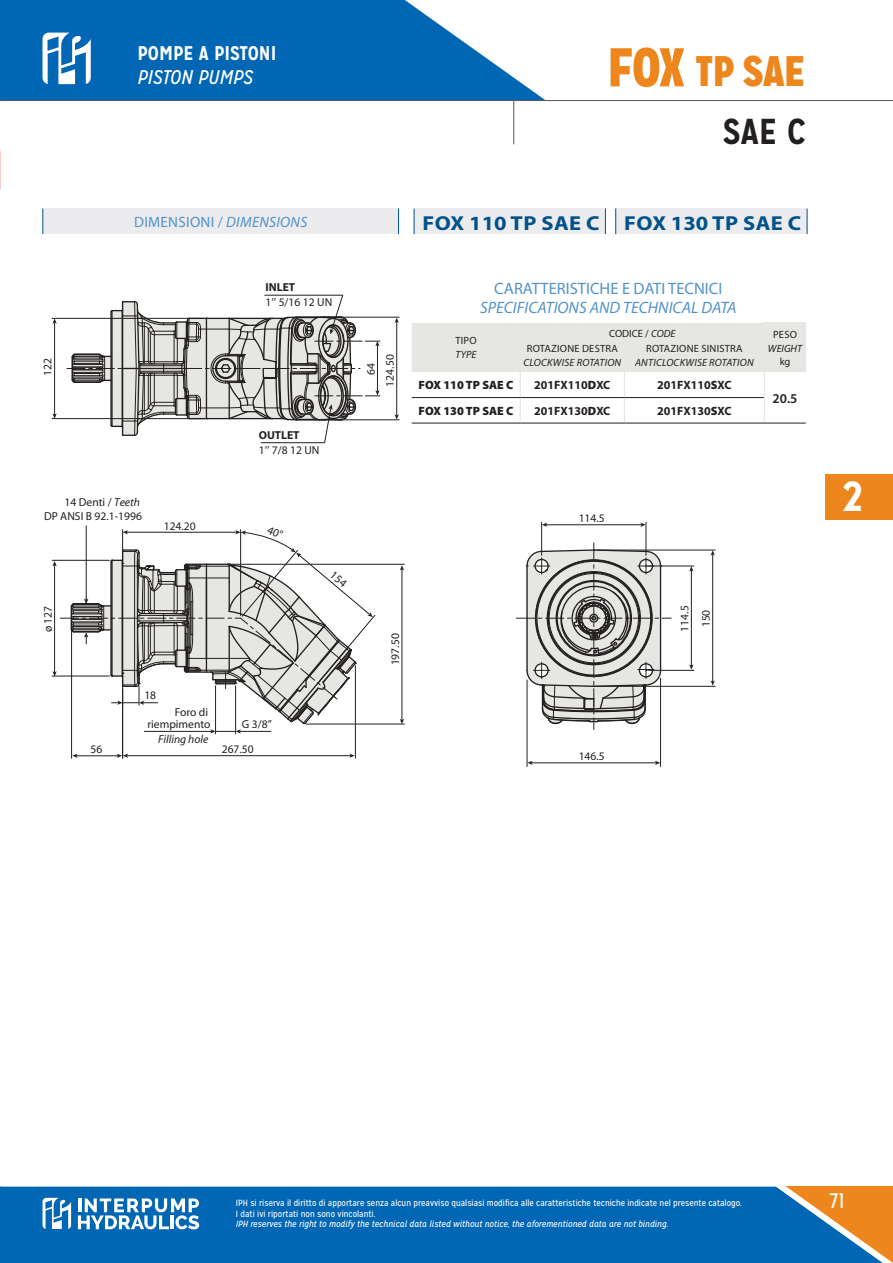
<style>
.page{position:relative;width:893px;height:1263px;background:#fff}
.page>*{position:absolute;margin:0;border:0;box-sizing:border-box;transform-origin:0 0}
.t1{font:900 42.75px "Mission Gothic";color:#ed861d}
.t2{font:700 42px "Mission Gothic";color:#fff}
.t3{font:700 36px "Mission Gothic";color:#231f20}
.t4{font:21px "Mission Gothic";color:#fff}
.t5{font:700 20.25px "Myriad Pro";letter-spacing:.02em;color:#01518a;scale:1.11 1}
.t6{font:700 19.8px "Mission Gothic";color:#fff}
.t7{font:italic 19.8px "Mission Gothic";color:#fff}
.t8{font:italic 16.5px "Myriad Pro";color:#5292ca}
.t9{font:16.5px "Myriad Pro";color:#5292ca}
.t10{font:15px "Myriad Pro";letter-spacing:.02em;color:#5292ca}
.t11{font:600 13.5px "Myriad Pro";color:#231f20}
.t12{font:700 12px "Myriad Pro";color:#231f20}
.t13{font:900 12px "Myriad Pro";color:#231f20}
.t14{font:11.55px/13.8px "Myriad Pro";color:#231f20;text-align:right}
.t15{font:italic 11.55px "Myriad Pro";color:#231f20}
.t16{font:700 11.55px "Myriad Pro";color:#231f20}
.t17{font:10.5px "Myriad Pro";letter-spacing:.02em;color:#231f20}
.t18{font:italic 10.5px "Myriad Pro";letter-spacing:.02em;color:#231f20}
.t19{font:9px "Mission Gothic";color:#fff}
.t20{font:italic 9px "Mission Gothic";color:#fff}
.s1{font-style:italic}
.s2{font-size:54.45px}
.s3{font-weight:900}
</style>
<div class="page">
<div style="left:0;top:1187px;width:743px;height:76px;background:#0166b3"></div>
<svg style="left:43px;top:1198px;width:28px;height:31px"></svg>
<svg style="left:78px;top:1198px;width:121px;height:31px"></svg>
<svg style="left:743px;top:1186px;width:150px;height:77px;background:#667c83"></svg>
<div style="left:825px;top:474px;width:68px;height:46px;background:#ed861d"></div>
<svg style="left:0;top:0;width:545px;height:100px;background:#237abd"></svg>
<hr style="left:0;top:100px;width:893px;height:1px;background:#57585a">
<svg style="left:43px;top:33px;width:48px;height:51px"></svg>
<hr style="left:513px;top:101px;width:1px;height:43px;background:#57585a">
<hr style="left:323px;top:317px;width:76px;height:1px;background:#231f20">
<hr style="left:340px;top:420px;width:59px;height:1px;background:#231f20">
<hr style="left:541px;top:522px;width:1px;height:33px;background:#231f20">
<hr style="left:646px;top:522px;width:1px;height:33px;background:#231f20">
<hr style="left:546px;top:524px;width:96px;height:1px;background:#231f20">
<svg style="left:542px;top:523px;width:5px;height:4px"></svg>
<svg style="left:640px;top:523px;width:6px;height:4px"></svg>
<hr style="left:527px;top:680px;width:1px;height:86px;background:#231f20">
<hr style="left:660px;top:678px;width:1px;height:88px;background:#231f20">
<hr style="left:531px;top:762px;width:125px;height:1px;background:#231f20">
<svg style="left:527px;top:761px;width:6px;height:4px"></svg>
<svg style="left:655px;top:761px;width:5px;height:4px"></svg>
<hr style="left:648px;top:566px;width:46px;height:1px;background:#231f20">
<hr style="left:648px;top:670px;width:46px;height:1px;background:#231f20">
<hr style="left:691px;top:570px;width:1px;height:96px;background:#231f20">
<svg style="left:689px;top:566px;width:4px;height:5px"></svg>
<svg style="left:689px;top:664px;width:4px;height:6px"></svg>
<hr style="left:596px;top:686px;width:119px;height:1px;background:#231f20">
<hr style="left:596px;top:550px;width:119px;height:1px;background:#231f20">
<hr style="left:712px;top:554px;width:1px;height:128px;background:#231f20">
<svg style="left:710px;top:680px;width:5px;height:6px"></svg>
<svg style="left:710px;top:550px;width:5px;height:6px"></svg>
<hr style="left:52px;top:318px;width:152px;height:1px;background:#231f20">
<hr style="left:52px;top:418px;width:152px;height:1px;background:#231f20">
<hr style="left:54px;top:322px;width:1px;height:93px;background:#231f20">
<svg style="left:52px;top:318px;width:5px;height:6px"></svg>
<svg style="left:52px;top:413px;width:5px;height:6px"></svg>
<hr style="left:230px;top:564px;width:174px;height:1px;background:#231f20">
<hr style="left:306px;top:724px;width:98px;height:1px;background:#231f20">
<hr style="left:402px;top:569px;width:1px;height:151px;background:#231f20">
<svg style="left:400px;top:565px;width:4px;height:5px"></svg>
<svg style="left:400px;top:719px;width:4px;height:5px"></svg>
<hr style="left:235px;top:686px;width:1px;height:48px;background:#231f20">
<hr style="left:215px;top:686px;width:1px;height:48px;background:#231f20">
<hr style="left:355px;top:666px;width:1px;height:92px;background:#231f20">
<hr style="left:127px;top:755px;width:224px;height:1px;background:#231f20">
<svg style="left:349px;top:753px;width:6px;height:5px"></svg>
<hr style="left:71px;top:621px;width:1px;height:137px;background:#231f20">
<hr style="left:122px;top:689px;width:1px;height:69px;background:#231f20">
<hr style="left:76px;top:755px;width:42px;height:1px;background:#231f20">
<svg style="left:72px;top:754px;width:6px;height:4px"></svg>
<svg style="left:117px;top:753px;width:11px;height:5px"></svg>
<svg style="left:516px;top:543px;width:155px;height:187px"></svg>
<svg style="left:67px;top:295px;width:313px;height:148px"></svg>
<hr style="left:396px;top:321px;width:1px;height:95px;background:#231f20">
<svg style="left:395px;top:318px;width:4px;height:5px"></svg>
<svg style="left:395px;top:414px;width:4px;height:5px"></svg>
<div style="left:764px;top:323px;width:42px;height:49px;background:#e6e6e2"></div>
<svg style="left:412px;top:323px;width:353px;height:100px"></svg>
<hr style="left:764px;top:423px;width:42px;height:1px;background:#231f20">
<hr style="left:412px;top:397px;width:108px;height:1px;background:#231f20">
<hr style="left:520px;top:397px;width:104px;height:1px;background:#231f20">
<hr style="left:624px;top:397px;width:140px;height:1px;background:#231f20">
<hr style="left:412px;top:423px;width:108px;height:1px;background:#231f20">
<hr style="left:520px;top:423px;width:104px;height:1px;background:#231f20">
<hr style="left:624px;top:423px;width:140px;height:1px;background:#231f20">
<div style="left:616px;top:209px;width:191px;height:25px;background:#ececee"></div>
<svg style="left:615px;top:209px;width:1px;height:25px"></svg>
<svg style="left:807px;top:209px;width:1px;height:25px"></svg>
<div style="left:414px;top:209px;width:191px;height:25px;background:#ececee"></div>
<svg style="left:414px;top:209px;width:1px;height:25px"></svg>
<svg style="left:605px;top:209px;width:1px;height:25px"></svg>
<div style="left:43px;top:209px;width:356px;height:25px;background:#ececee"></div>
<svg style="left:43px;top:209px;width:1px;height:25px"></svg>
<svg style="left:398px;top:209px;width:1px;height:25px"></svg>
<svg style="left:52px;top:526px;width:323px;height:207px"></svg>
<h3 class="t6" style="left:137px;top:41px;width:140px">POMPE A PISTONI</h3>
<h3 class="t7" style="left:137px;top:65px;width:117px">PISTON PUMPS</h3>
<h3 class="t10" style="left:134px;top:213px;width:175px">DIMENSIONI / <span class="s1">DIMENSIONS</span></h3>
<p class="t14" style="left:41px;top:376px;width:19px;rotate:-90deg">122</p>
<p class="t14" style="left:44px;top:495px;width:99px">14 Denti / <span class="s1">Teeth<br></span>DP ANSI B 92.1-1996</p>
<p class="t14" style="left:164px;top:519px;width:34px">124.20</p>
<p class="t14" style="left:41px;top:632px;width:28px;rotate:-90deg">ø 127</p>
<p class="t14" style="left:144px;top:688px;width:13px">18</p>
<p class="t16" style="left:266px;top:280px;width:31px">INLET</p>
<p class="t14" style="left:266px;top:295px;width:68px">1’’ 5/16 12 UN</p>
<p class="t16" style="left:259px;top:428px;width:42px">OUTLET</p>
<p class="t14" style="left:259px;top:443px;width:62px">1’’ 7/8 12 UN</p>
<p class="t14" style="left:147px;top:706px;width:65px;line-height:11.6px">Foro di riempimento</p>
<p class="t15" style="left:158px;top:732px;width:52px">Filling hole</p>
<p class="t14" style="left:242px;top:717px;width:31px">G 3/8”</p>
<p class="t14" style="left:91px;top:742px;width:13px">56</p>
<p class="t14" style="left:222px;top:741px;width:34px">267.50</p>
<h1 class="t1" style="left:608px;top:44px;width:199px"><span class="s2">FOX</span> TP SAE</h1>
<h3 class="t3" style="left:723px;top:109px;width:84px">SAE C</h3>
<p class="t14" style="left:364px;top:375px;width:13px;rotate:-90deg">64</p>
<p class="t14" style="left:383px;top:386px;width:34px;rotate:-90deg">124.50</p>
<h3 class="t5" style="left:422px;top:210px;width:343px">FOX 110 TP SAE C FOX 130 TP SAE C</h3>
<h3 class="t9" style="left:494px;top:278px;width:230px">CARATTERISTICHE E DATI TECNICI</h3>
<h3 class="t8" style="left:480px;top:298px;width:258px">SPECIFICATIONS AND TECHNICAL DATA</h3>
<p class="t17" style="left:455px;top:334px;width:23px">TIPO</p>
<p class="t18" style="left:456px;top:348px;width:22px">TYPE</p>
<p class="t17" style="left:609px;top:326px;width:68px">CODICE / <span class="s1">CODE</span></p>
<p class="t17" style="left:773px;top:328px;width:25px">PESO</p>
<p class="t18" style="left:768px;top:342px;width:36px">WEIGHT</p>
<p class="t17" style="left:780px;top:355px;width:12px">kg</p>
<p class="t17" style="left:527px;top:342px;width:92px">ROTAZIONE DESTRA</p>
<p class="t18" style="left:523px;top:356px;width:99px">CLOCKWISE ROTATION</p>
<p class="t17" style="left:646px;top:342px;width:98px">ROTAZIONE SINISTRA</p>
<p class="t18" style="left:635px;top:356px;width:120px">ANTICLOCKWISE ROTATION</p>
<h3 class="t13" style="left:419px;top:377px;width:96px">FOX 110 TP SAE C</h3>
<h3 class="t12" style="left:534px;top:377px;width:78px">201FX110<span class="s3">D</span>XC</h3>
<h3 class="t12" style="left:657px;top:377px;width:76px">201FX110<span class="s3">S</span>XC</h3>
<h3 class="t13" style="left:419px;top:403px;width:96px">FOX 130 TP SAE C</h3>
<h3 class="t12" style="left:534px;top:403px;width:78px">201FX130<span class="s3">D</span>XC</h3>
<h3 class="t12" style="left:657px;top:403px;width:76px">201FX130<span class="s3">S</span>XC</h3>
<h3 class="t11" style="left:773px;top:389px;width:26px">20.5</h3>
<p class="t14" style="left:388px;top:665px;width:34px;rotate:-90deg">197.50</p>
<p class="t14" style="left:579px;top:511px;width:28px">114.5</p>
<p class="t14" style="left:579px;top:749px;width:28px">146.5</p>
<p class="t14" style="left:674px;top:631px;width:28px;line-height:21.3px;text-align:center;rotate:-90deg">114.5<br>150</p>
<h2 class="t2" style="left:842px;top:470px;width:22px">2</h2>
<p class="t19" style="left:236px;top:1198px;width:508px">IPH si riserva il diritto di apportare senza alcun preavviso qualsiasi modifica alle caratteristiche tecniche indicate nel presente catalogo.</p>
<h3 class="t4" style="left:830px;top:1188px;width:16px">71</h3>
<p class="t19" style="left:236px;top:1208px;width:141px">I dati ivi riportati non sono vincolanti.</p>
<p class="t20" style="left:236px;top:1219px;width:434px">IPH reserves the right to modify the technical data listed without notice, the aforementioned data are not binding.</p>
</div>
